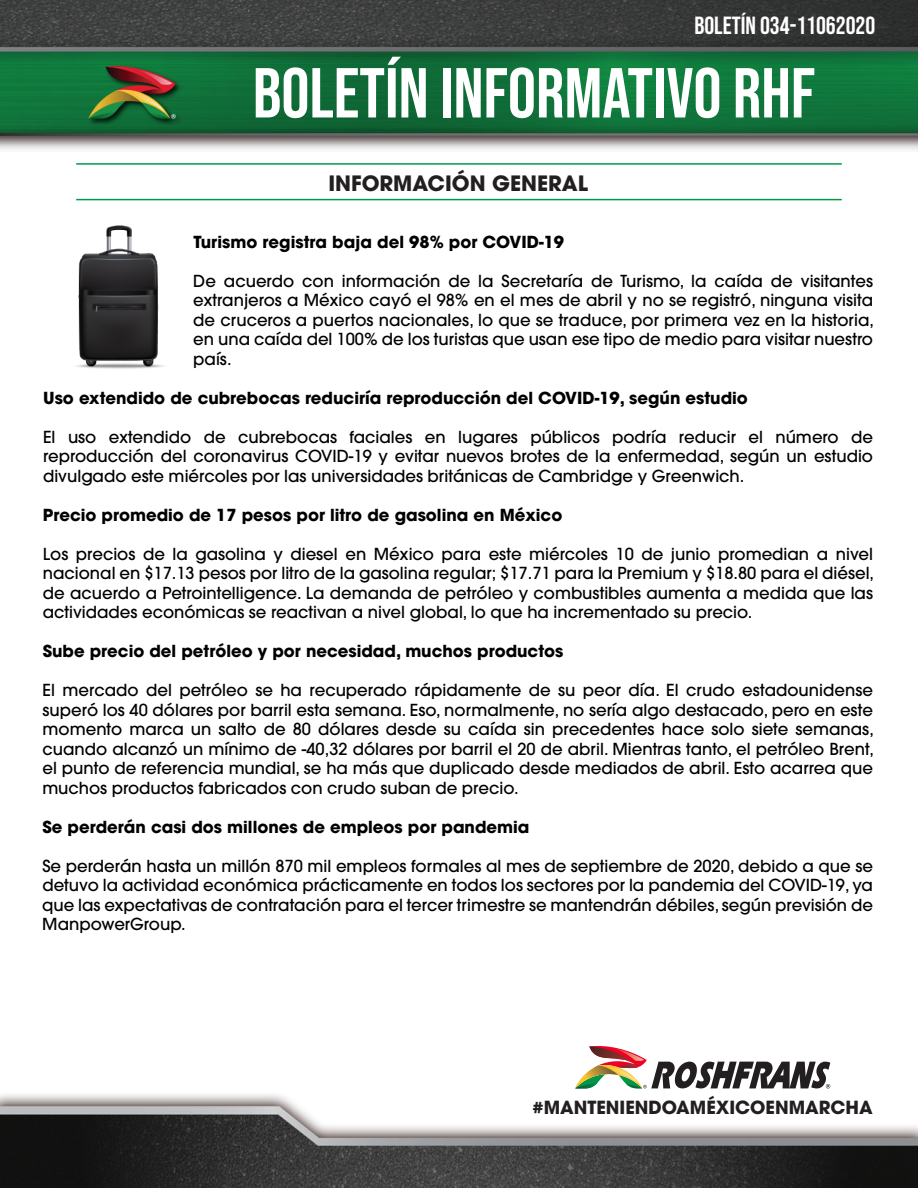
<style>
.page{position:relative;width:918px;height:1188px;background:#fff}
.page>*{position:absolute;margin:0;border:0;box-sizing:border-box;transform-origin:0 0}
.t1{font:70.5px "Bebas Neue";color:#fff}
.t2{font:24.75px "Bebas Neue";color:#fff}
.t3{font:700 21px "Avant Garde";color:#231f20}
.t4{font:700 18px "Avant Garde";color:#231f20}
.t5{font:500 16.5px/19.5px "Avant Garde";color:#000;text-align:justify}
.t6{font:700 16.5px "Avant Garde";color:#000}
</style>
<div class="page">
<svg style="left:575px;top:1045px;width:255px;height:43px"></svg>
<img style="left:0;top:1094px;width:918px;height:94px">
<img style="left:0;top:0;width:918px;height:150px">
<img style="left:76px;top:225px;width:88px;height:144px">
<hr style="left:76px;top:163px;width:766px;height:2px;background:#009847">
<hr style="left:76px;top:199px;width:766px;height:1px;background:#009847">
<h2 class="t2" style="left:694px;top:11px;width:182px">BOLETÍN 034-11062020</h2>
<h1 class="t1" style="left:253px;top:53px;width:564px">BOLETÍN INFORMATIVO RHF</h1>
<p class="t3" style="left:328px;top:169px;width:261px">INFORMACIÓN GENERAL</p>
<p class="t6" style="left:193px;top:231px;width:372px">Turismo registra baja del 98% por COVID-19</p>
<p class="t5" style="left:193px;top:271px;width:682px">De acuerdo con información de la Secretaría de Turismo, la caída de visitantes extranjeros a México cayó el 98% en el mes de abril y no se registró, ninguna visita de cruceros a puertos nacionales, lo que se traduce, por primera vez en la historia, en una caída del 100% de los turistas que usan ese tipo de medio para visitar nuestro país.</p>
<p class="t6" style="left:43px;top:387px;width:706px">Uso extendido de cubrebocas reduciría reproducción del COVID-19, según estudio</p>
<p class="t5" style="left:43px;top:427px;width:832px">El uso extendido de cubrebocas faciales en lugares públicos podría reducir el número de reproducción del coronavirus COVID-19 y evitar nuevos brotes de la enfermedad, según un estudio divulgado este miércoles por las universidades británicas de Cambridge y Greenwich.</p>
<p class="t6" style="left:43px;top:504px;width:521px">Precio promedio de 17 pesos por litro de gasolina en México</p>
<p class="t5" style="left:43px;top:544px;width:833px">Los precios de la gasolina y diesel en México para este miércoles 10 de junio promedian a nivel nacional en $17.13 pesos por litro de la gasolina regular; $17.71 para la Premium y $18.80 para el diésel, de acuerdo a Petrointelligence. La demanda de petróleo y combustibles aumenta a medida que las actividades económicas se reactivan a nivel global, lo que ha incrementado su precio.</p>
<p class="t6" style="left:43px;top:640px;width:522px">Sube precio del petróleo y por necesidad, muchos productos</p>
<p class="t5" style="left:42px;top:681px;width:833px">El mercado del petróleo se ha recuperado rápidamente de su peor día. El crudo estadounidense superó los 40 dólares por barril esta semana. Eso, normalmente, no sería algo destacado, pero en este momento marca un salto de 80 dólares desde su caída sin precedentes hace solo siete semanas, cuando alcanzó un mínimo de -40,32 dólares por barril el 20 de abril. Mientras tanto, el petróleo Brent, el punto de referencia mundial, se ha más que duplicado desde mediados de abril. Esto acarrea que muchos productos fabricados con crudo suban de precio.</p>
<p class="t6" style="left:42px;top:816px;width:489px">Se perderán casi dos millones de empleos por pandemia</p>
<p class="t5" style="left:42px;top:856px;width:832px">Se perderán hasta un millón 870 mil empleos formales al mes de septiembre de 2020, debido a que se detuvo la actividad económica prácticamente en todos los sectores por la pandemia del COVID-19, ya que las expectativas de contratación para el tercer trimestre se mantendrán débiles, según previsión de ManpowerGroup.</p>
<p class="t4" style="left:533px;top:1095px;width:342px">#MANTENIENDOAMÉXICOENMARCHA</p>
</div>
